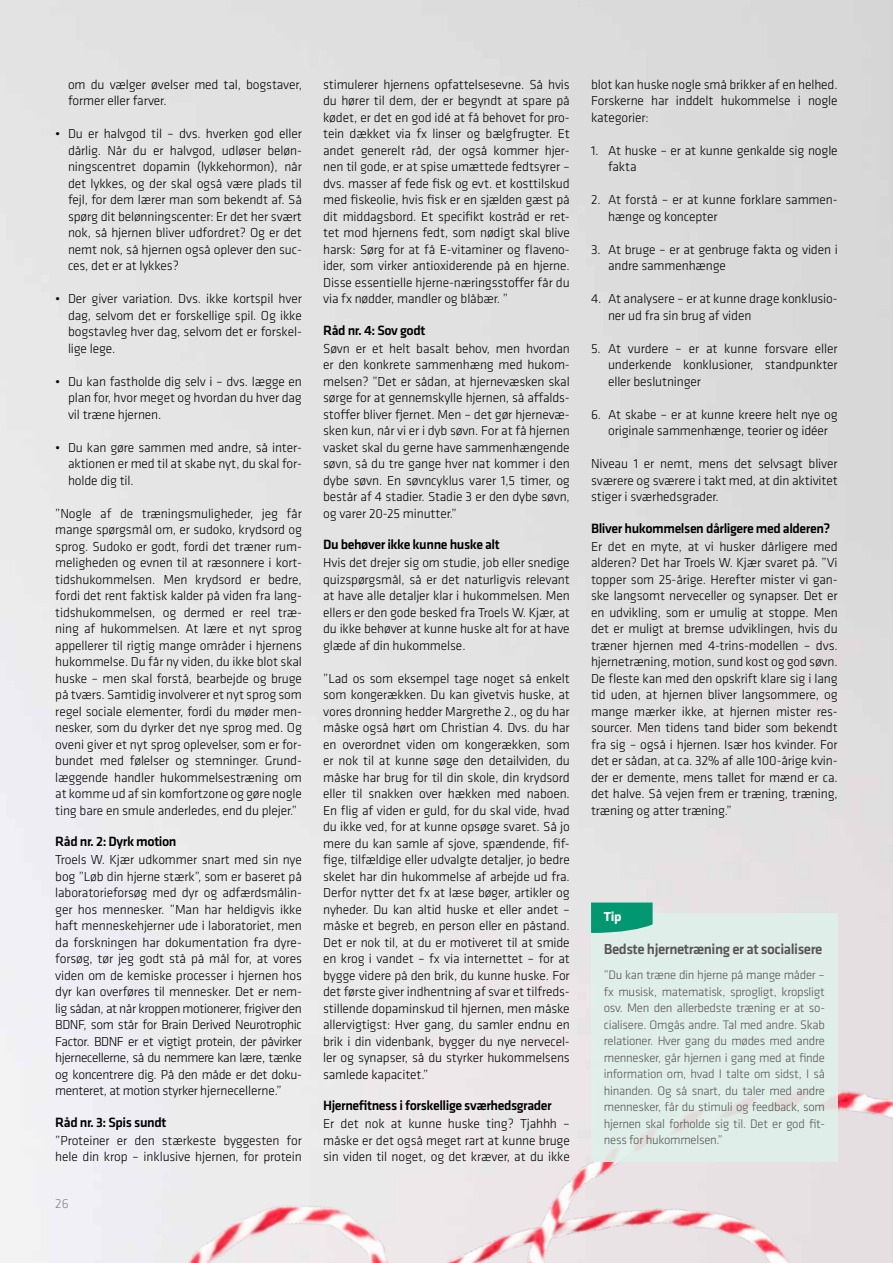
<style>
.page{position:relative;width:893px;height:1263px;background:#fff}
.page>*{position:absolute;margin:0;border:0;box-sizing:border-box;transform-origin:0 0}
.t1{font:500 15px "Klavika";letter-spacing:-.03em;color:#565655}
.t2{font:500 13.95px "Klavika";letter-spacing:-.03em;color:#000}
.t3{font:300 13.5px/16.5px "Klavika";letter-spacing:-.01em;color:#000;text-align:justify}
.t4{font:700 13.5px "Klavika";color:#fff}
.t5{font:300 13.5px "Klavika";color:#868786}
.t6{font:300 12.75px/16.5px "Klavika";letter-spacing:-.02em;color:#565655;text-align:justify}
</style>
<div class="page">
<img style="left:0;top:846px;width:893px;height:417px">
<div style="left:591px;top:913px;width:247px;height:248px;background:#e0f0eb"></div>
<svg style="left:591px;top:902px;width:62px;height:31px;background:#179f7d"></svg>
<p class="t3" style="left:68px;top:76px;width:235px">om du vælger øvelser med tal, bogstaver, former eller farver.</p>
<p class="t3" style="left:68px;top:125px;width:235px;text-indent:-13px">• Du er halvgod til – dvs. hverken god eller dårlig. Når du er halvgod, udløser beløn&shy;ningscentret dopamin (lykkehormon), når det lykkes, og der skal også være plads til fejl, for dem lærer man som bekendt af. Så spørg dit belønningscenter: Er det her svært nok, så hjernen bliver udfordret? Og er det nemt nok, så hjernen også oplever den suc&shy;ces, det er at lykkes?</p>
<p class="t3" style="left:68px;top:290px;width:235px;text-indent:-13px">• Der giver variation. Dvs. ikke kortspil hver dag, selvom det er forskellige spil. Og ikke bogstavleg hver dag, selvom det er forskel&shy;lige lege.</p>
<p class="t3" style="left:68px;top:373px;width:235px;text-indent:-13px">• Du kan fastholde dig selv i – dvs. lægge en plan for, hvor meget og hvordan du hver dag vil træne hjernen.</p>
<p class="t3" style="left:68px;top:439px;width:235px;text-indent:-13px">• Du kan gøre sammen med andre, så inter&shy;aktionen er med til at skabe nyt, du skal for&shy;holde dig til.</p>
<p class="t3" style="left:55px;top:505px;width:248px">”Nogle af de træningsmuligheder, jeg får mange spørgsmål om, er sudoko, krydsord og sprog. Sudoko er godt, fordi det træner rum&shy;meligheden og evnen til at ræsonnere i kort&shy;tidshukommelsen. Men krydsord er bedre, fordi det rent faktisk kalder på viden fra lang&shy;tidshukommelsen, og dermed er reel træ&shy;ning af hukommelsen. At lære et nyt sprog appellerer til rigtig mange områder i hjernens hukommelse. Du får ny viden, du ikke blot skal huske – men skal forstå, bearbejde og bruge på tværs. Samtidig involverer et nyt sprog som regel sociale elementer, fordi du møder men&shy;nesker, som du dyrker det nye sprog med. Og oveni giver et nyt sprog oplevelser, som er for&shy;bundet med følelser og stemninger. Grund&shy;læggende handler hukommelsestræning om at komme ud af sin komfortzone og gøre nogle ting bare en smule anderledes, end du plejer.”</p>
<p class="t2" style="left:55px;top:832px;width:123px">Råd nr. 2: Dyrk motion</p>
<p class="t3" style="left:55px;top:851px;width:248px">Troels W. Kjær udkommer snart med sin nye bog ”Løb din hjerne stærk”, som er baseret på laboratorieforsøg med dyr og adfærdsmålin&shy;ger hos mennesker. ”Man har heldigvis ikke haft menneskehjerner ude i laboratoriet, men da forskningen har dokumentation fra dyre&shy;forsøg, tør jeg godt stå på mål for, at vores viden om de kemiske processer i hjernen hos dyr kan overføres til mennesker. Det er nem&shy;lig sådan, at når kroppen motionerer, frigiver den BDNF, som står for Brain Derived Neurotrophic Factor. BDNF er et vigtigt protein, der påvirker hjernecellerne, så du nemmere kan lære, tænke og koncentrere dig. På den måde er det doku&shy;menteret, at motion styrker hjernecellerne.”</p>
<p class="t2" style="left:55px;top:1113px;width:113px">Råd nr. 3: Spis sundt</p>
<p class="t3" style="left:55px;top:1132px;width:248px">”Proteiner er den stærkeste byggesten for hele din krop – inklusive hjernen, for protein</p>
<p class="t5" style="left:55px;top:1195px;width:15px">26</p>
<p class="t3" style="left:323px;top:76px;width:248px">stimulerer hjernens opfattelsesevne. Så hvis du hører til dem, der er begyndt at spare på kødet, er det en god idé at få behovet for pro&shy;tein dækket via fx linser og bælgfrugter. Et andet generelt råd, der også kommer hjer&shy;nen til gode, er at spise umættede fedtsyrer – dvs. masser af fede fisk og evt. et kosttilskud med fiskeolie, hvis fisk er en sjælden gæst på dit middagsbord. Et specifikt kostråd er ret&shy;tet mod hjernens fedt, som nødigt skal blive harsk: Sørg for at få E-vitaminer og flaveno&shy;ider, som virker antioxiderende på en hjerne.<br>Disse essentielle hjerne-næringsstoffer får du via fx nødder, mandler og blåbær. ”</p>
<p class="t2" style="left:323px;top:321px;width:104px">Råd nr. 4: Sov godt</p>
<p class="t3" style="left:323px;top:340px;width:248px">Søvn er et helt basalt behov, men hvordan er den konkrete sammenhæng med hukom&shy;melsen? ”Det er sådan, at hjernevæsken skal sørge for at gennemskylle hjernen, så affalds&shy;stoffer bliver fjernet. Men – det gør hjernevæ&shy;sken kun, når vi er i dyb søvn. For at få hjernen vasket skal du gerne have sammenhængende søvn, så du tre gange hver nat kommer i den dybe søvn. En søvncyklus varer 1,5 timer, og består af 4 stadier. Stadie 3 er den dybe søvn, og varer 20-25 minutter.”</p>
<p class="t2" style="left:323px;top:535px;width:178px">Du behøver ikke kunne huske alt</p>
<p class="t3" style="left:323px;top:554px;width:248px">Hvis det drejer sig om studie, job eller snedige quizspørgsmål, så er det naturligvis relevant at have alle detaljer klar i hukommelsen. Men ellers er den gode besked fra Troels W. Kjær, at du ikke behøver at kunne huske alt for at have glæde af din hukommelse.</p>
<p class="t3" style="left:323px;top:670px;width:248px">”Lad os som eksempel tage noget så enkelt som kongerækken. Du kan givetvis huske, at vores dronning hedder Margrethe 2., og du har måske også hørt om Christian 4. Dvs. du har en overordnet viden om kongerækken, som er nok til at kunne søge den detailviden, du måske har brug for til din skole, din krydsord eller til snakken over hækken med naboen.<br>En flig af viden er guld, for du skal vide, hvad du ikke ved, for at kunne opsøge svaret. Så jo mere du kan samle af sjove, spændende, fif&shy;fige, tilfældige eller udvalgte detaljer, jo bedre skelet har din hukommelse af arbejde ud fra.<br>Derfor nytter det fx at læse bøger, artikler og nyheder. Du kan altid huske et eller andet – måske et begreb, en person eller en påstand.<br>Det er nok til, at du er motiveret til at smide en krog i vandet – fx via internettet – for at bygge videre på den brik, du kunne huske. For det første giver indhentning af svar et tilfreds&shy;stillende dopaminskud til hjernen, men måske allervigtigst: Hver gang, du samler endnu en brik i din videnbank, bygger du nye nervecel&shy;ler og synapser, så du styrker hukommelsens samlede kapacitet.”</p>
<p class="t2" style="left:323px;top:1096px;width:230px">Hjernefitness i forskellige sværhedsgrader</p>
<p class="t3" style="left:323px;top:1115px;width:248px">Er det nok at kunne huske ting? Tjahhh – måske er det også meget rart at kunne bruge sin viden til noget, og det kræver, at du ikke</p>
<p class="t3" style="left:591px;top:76px;width:248px">blot kan huske nogle små brikker af en helhed.<br>Forskerne har inddelt hukommelse i nogle kategorier:</p>
<p class="t3" style="left:608px;top:142px;width:231px;text-indent:-17px">1. At huske – er at kunne genkalde sig nogle fakta</p>
<p class="t3" style="left:608px;top:191px;width:231px;text-indent:-17px">2. At forstå – er at kunne forklare sammen&shy;hænge og koncepter</p>
<p class="t3" style="left:608px;top:241px;width:231px;text-indent:-17px">3. At bruge – er at genbruge fakta og viden i andre sammenhænge</p>
<p class="t3" style="left:608px;top:290px;width:231px;text-indent:-17px">4. At analysere – er at kunne drage konklusio&shy;ner ud fra sin brug af viden</p>
<p class="t3" style="left:608px;top:340px;width:231px;text-indent:-17px">5. At vurdere – er at kunne forsvare eller underkende konklusioner, standpunkter eller beslutninger</p>
<p class="t3" style="left:591px;top:406px;width:248px;text-align:center">6. At skabe – er at kunne kreere helt nye og originale sammenhænge, teorier og idéer</p>
<p class="t3" style="left:591px;top:455px;width:248px">Niveau 1 er nemt, mens det selvsagt bliver sværere og sværere i takt med, at din aktivitet stiger i sværhedsgrader.</p>
<p class="t2" style="left:591px;top:519px;width:241px">Bliver hukommelsen dårligere med alderen?</p>
<p class="t3" style="left:591px;top:538px;width:248px">Er det en myte, at vi husker dårligere med alderen? Det har Troels W. Kjær svaret på. ”Vi topper som 25-årige. Herefter mister vi gan&shy;ske langsomt nerveceller og synapser. Det er en udvikling, som er umulig at stoppe. Men det er muligt at bremse udviklingen, hvis du træner hjernen med 4-trins-modellen – dvs. hjernetræning, motion, sund kost og god søvn.<br>De fleste kan med den opskrift klare sig i lang tid uden, at hjernen bliver langsommere, og mange mærker ikke, at hjernen mister res&shy;sourcer. Men tidens tand bider som bekendt fra sig – også i hjernen. Især hos kvinder. For det er sådan, at ca. 32% af alle 100-årige kvin&shy;der er demente, mens tallet for mænd er ca. det halve. Så vejen frem er træning, træning, træning og atter træning.”</p>
<p class="t4" style="left:604px;top:907px;width:19px">Tip</p>
<p class="t1" style="left:604px;top:939px;width:220px">Bedste hjernetræning er at socialisere</p>
<p class="t6" style="left:604px;top:966px;width:223px">”Du kan træne din hjerne på mange måder – fx musisk, matematisk, sprogligt, kropsligt osv. Men den allerbedste træning er at so&shy;cialisere. Omgås andre. Tal med andre. Skab relationer. Hver gang du mødes med andre mennesker, går hjernen i gang med at finde information om, hvad I talte om sidst, I så hinanden. Og så snart, du taler med andre mennesker, får du stimuli og feedback, som hjernen skal forholde sig til. Det er god fit&shy;ness for hukommelsen.”</p>
</div>
